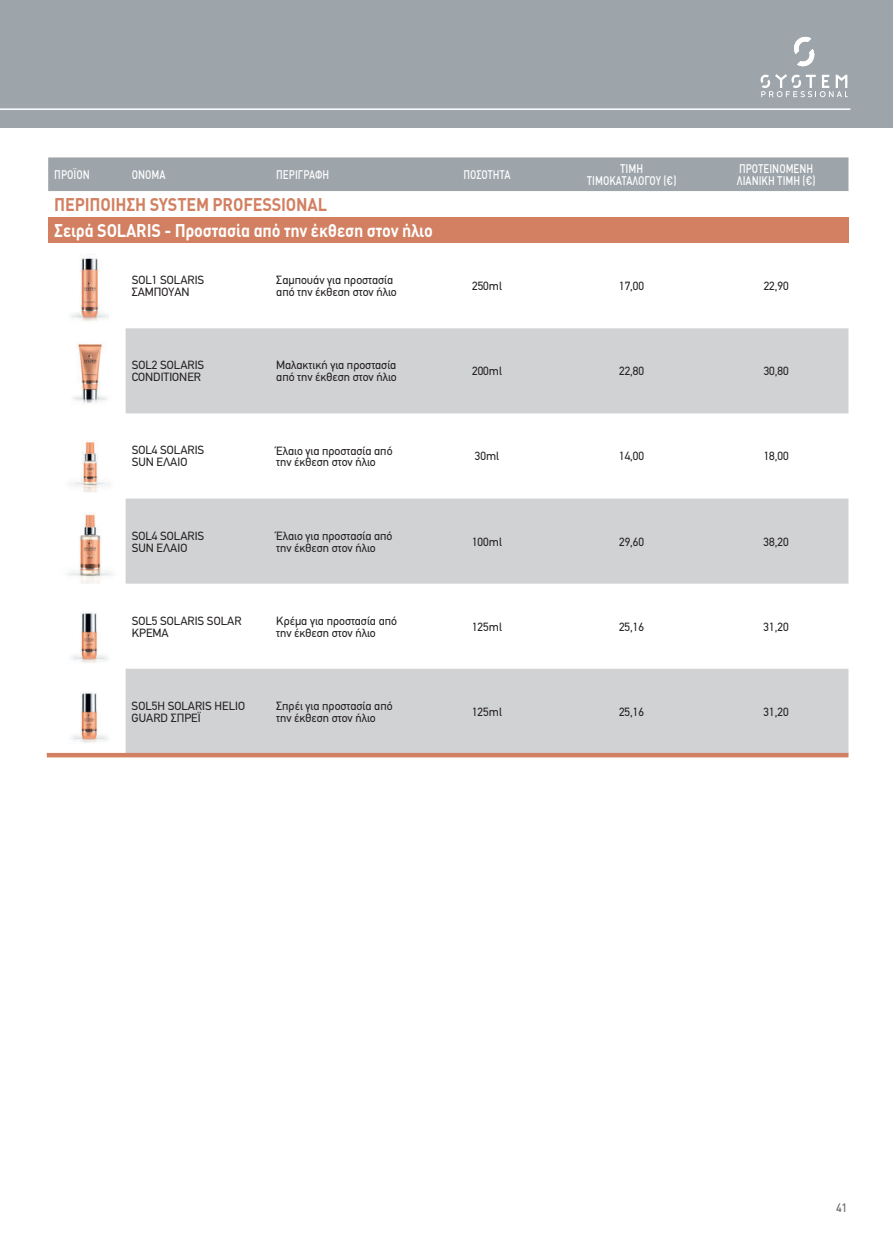
<style>
.page{position:relative;width:893px;height:1234px;background:#fff}
.page>*{position:absolute;margin:0;border:0;box-sizing:border-box;transform-origin:0 0}
.t1{font:700 18px "DIN Greek";letter-spacing:-.01em;color:#fff;scale:.9 1}
.t2{font:700 18px "DIN Greek";letter-spacing:-.01em;color:#d28061;scale:.9 1}
.t3{font:500 12.3px/12.3px "DIN Greek";color:#fff;text-align:center;scale:.8 1}
.t4{font:500 12.3px "DIN Greek";letter-spacing:-.02em;color:#fff;scale:.8 1}
.t5{font:12px/11.9px "PF Din Text";color:#231f20}
.t6{font:500 12px "DIN Greek";color:#6c6d70;scale:.9 1}
</style>
<div class="page">
<div style="left:0;top:0;width:893px;height:128px;background:#9da5ab"></div>
<hr style="left:0;top:108px;width:850px;height:2px;background:#fff">
<svg style="left:760px;top:74px;width:88px;height:23px"></svg>
<svg style="left:794px;top:37px;width:21px;height:29px"></svg>
<div style="left:48px;top:157px;width:800px;height:34px;background:#9da5ab"></div>
<div style="left:48px;top:217px;width:800px;height:26px;background:#d28061"></div>
<svg style="left:126px;top:328px;width:722px;height:424px;fill:#d1d2d4"></svg>
<div style="left:47px;top:752px;width:801px;height:5px;background:#d28061"></div>
<img style="left:70px;top:254px;width:39px;height:67px">
<img style="left:73px;top:343px;width:34px;height:61px">
<img style="left:71px;top:692px;width:37px;height:51px">
<img style="left:69px;top:441px;width:41px;height:51px">
<img style="left:67px;top:512px;width:46px;height:71px">
<img style="left:71px;top:612px;width:37px;height:51px">
<p class="t3" style="left:54px;top:168px;width:46px">ΠΡΟΪΟΝ</p>
<p class="t3" style="left:132px;top:168px;width:44px">ΟΝΟΜΑ</p>
<p class="t3" style="left:276px;top:168px;width:68px">ΠΕΡΙΓΡΑΦΗ</p>
<p class="t4" style="left:464px;top:167px;width:60px">ΠΟΣΟΤΗΤΑ</p>
<p class="t3" style="left:587px;top:162px;width:113px">ΤΙΜΗ<br>TIMOΚΑΤΑΛΟΓΟΥ (€)</p>
<p class="t3" style="left:737px;top:162px;width:100px;text-align:left">ΠΡΟΤΕΙΝΟΜΕΝΗ<br>ΛΙΑΝΙΚΗ ΤΙΜΗ (€)</p>
<h1 class="t2" style="left:54px;top:194px;width:304px">ΠΕΡΙΠΟΙΗΣΗ SYSTEM PROFESSIONAL</h1>
<h1 class="t1" style="left:54px;top:220px;width:422px">Σειρά SOLARIS - Προστασία από την έκθεση στον ήλιο</h1>
<p class="t5" style="left:132px;top:274px;width:74px">SOL1 SOLARIS<br>ΣΑΜΠΟΥΑΝ</p>
<p class="t5" style="left:276px;top:274px;width:122px">Σαμπουάν για προστασία από την έκθεση στον ήλιο</p>
<p class="t5" style="left:472px;top:280px;width:31px">250ml</p>
<p class="t5" style="left:619px;top:280px;width:27px">17,00</p>
<p class="t5" style="left:764px;top:280px;width:27px">22,90</p>
<p class="t5" style="left:132px;top:359px;width:74px">SOL2 SOLARIS<br>CONDITIONER</p>
<p class="t5" style="left:276px;top:359px;width:122px">Μαλακτική για προστασία από την έκθεση στον ήλιο</p>
<p class="t5" style="left:472px;top:365px;width:31px">200ml</p>
<p class="t5" style="left:619px;top:365px;width:27px">22,80</p>
<p class="t5" style="left:764px;top:365px;width:27px">30,80</p>
<p class="t5" style="left:132px;top:444px;width:74px">SOL4 SOLARIS<br>SUN ΈΛΑΙΟ</p>
<p class="t5" style="left:276px;top:444px;width:118px">Έλαιο για προστασία από την έκθεση στον ήλιο</p>
<p class="t5" style="left:475px;top:450px;width:26px">30ml</p>
<p class="t5" style="left:619px;top:450px;width:27px">14,00</p>
<p class="t5" style="left:764px;top:450px;width:27px">18,00</p>
<p class="t5" style="left:132px;top:529px;width:74px">SOL4 SOLARIS<br>SUN ΈΛΑΙΟ</p>
<p class="t5" style="left:276px;top:529px;width:118px">Έλαιο για προστασία από την έκθεση στον ήλιο</p>
<p class="t5" style="left:472px;top:535px;width:31px">100ml</p>
<p class="t5" style="left:619px;top:535px;width:27px">29,60</p>
<p class="t5" style="left:764px;top:535px;width:27px">38,20</p>
<p class="t5" style="left:132px;top:614px;width:111px">SOL5 SOLARIS SOLAR<br>ΚΡΈΜΑ</p>
<p class="t5" style="left:276px;top:614px;width:122px">Κρέμα για προστασία από την έκθεση στον ήλιο</p>
<p class="t5" style="left:472px;top:620px;width:31px">125ml</p>
<p class="t5" style="left:619px;top:620px;width:27px">25,16</p>
<p class="t5" style="left:764px;top:620px;width:27px">31,20</p>
<p class="t5" style="left:132px;top:699px;width:115px">SOL5H SOLARIS HELIO<br>GUARD ΣΠΡΈΙ</p>
<p class="t5" style="left:276px;top:699px;width:118px">Σπρέι για προστασία από την έκθεση στον ήλιο</p>
<p class="t5" style="left:472px;top:705px;width:31px">125ml</p>
<p class="t5" style="left:619px;top:705px;width:27px">25,16</p>
<p class="t5" style="left:764px;top:705px;width:27px">31,20</p>
<p class="t6" style="left:836px;top:1200px;width:14px">41</p>
</div>
